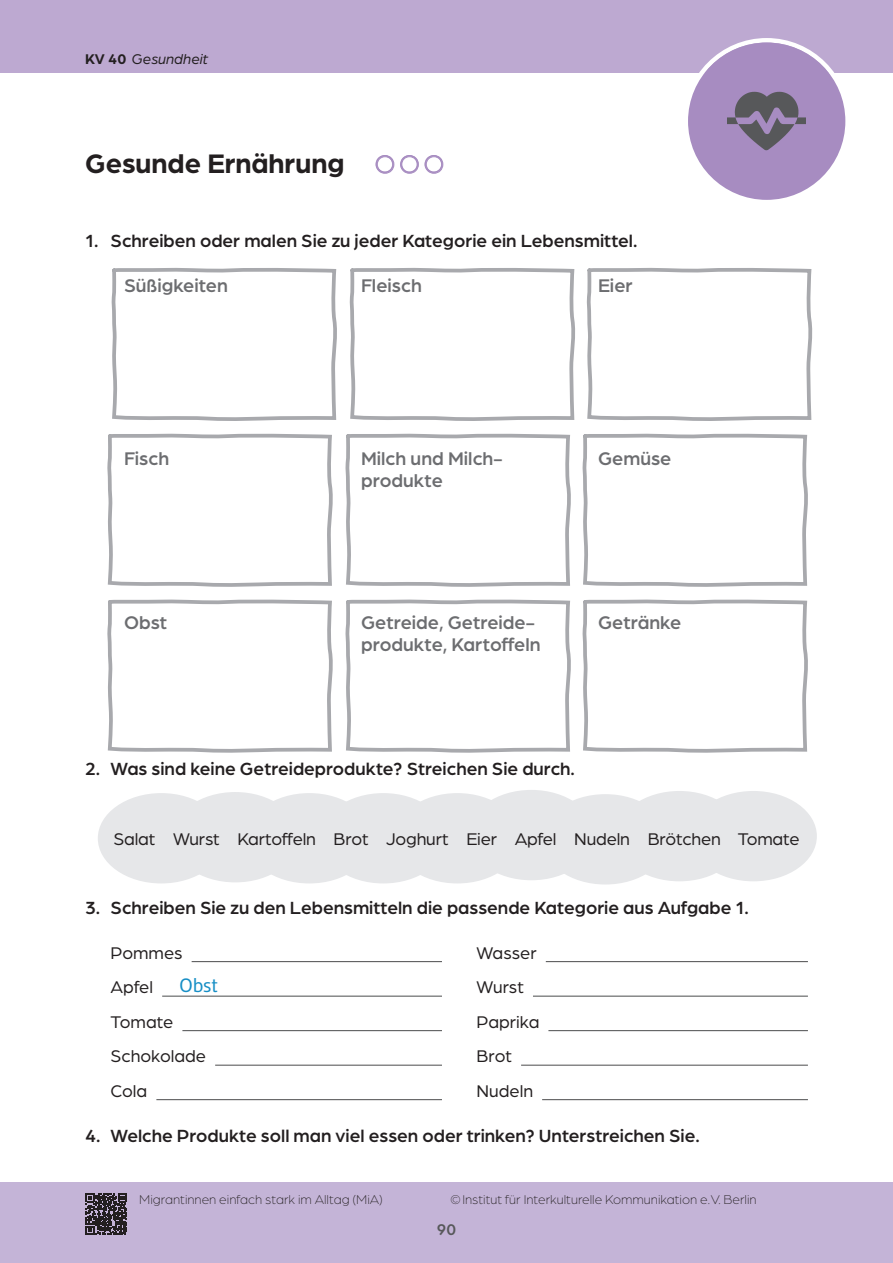
<style>
.page{position:relative;width:893px;height:1263px;background:#fff}
.page>*{position:absolute;margin:0;border:0;box-sizing:border-box;transform-origin:0 0}
.Stundentitel{font:700 28.5px "Arboria";color:#231f20}
.Item_Frage_12_14_5{font:500 19.5px "Arboria";color:#6c6d70}
.Semikolon_Regular_13{font:19.5px "Semikolon Plus";color:#168ec5}
.AB_Arbeitsanweisung{font:500 18.75px "Arboria";color:#231f20}
.Wortschatz_zentriert{font:18px "Arboria";letter-spacing:-.01em;color:#231f20}
.Item_Frage_12_14_5-2{font:18px "Arboria";color:#231f20}
.t1{font:500 16.5px "Arboria";color:#57585a}
.Themenfeld_Kopfzeile{font:italic 15px "Arboria";color:#231f20}
.t2{font:300 13.5px "Arboria";color:#231f20}
.s1{font-weight:700;font-style:normal}
.s2{color:#a78cc1}
</style>
<div class="page">
<div style="left:0;top:1182px;width:893px;height:81px;background:#c4b4d7"></div>
<div style="left:0;top:0;width:893px;height:72px;background:#bda9d1"></div>
<div style="left:683px;top:38px;width:167px;height:166px;border:4px solid #fff;border-radius:50%"></div>
<svg style="left:86px;top:1193px;width:41px;height:41px"></svg>
<div style="left:688px;top:43px;width:157px;height:157px;background:#a78cc1;border-radius:50%"></div>
<img style="left:728px;top:91px;width:78px;height:60px">
<svg style="left:111px;top:268px;width:226px;height:153px"></svg>
<svg style="left:107px;top:433px;width:226px;height:154px"></svg>
<svg style="left:107px;top:599px;width:226px;height:154px"></svg>
<svg style="left:349px;top:268px;width:226px;height:153px"></svg>
<svg style="left:345px;top:433px;width:226px;height:154px"></svg>
<svg style="left:345px;top:599px;width:226px;height:154px"></svg>
<svg style="left:586px;top:268px;width:227px;height:153px"></svg>
<svg style="left:582px;top:433px;width:226px;height:154px"></svg>
<svg style="left:582px;top:599px;width:226px;height:154px"></svg>
<div style="left:98px;top:793px;width:127px;height:90px;background:#e6e7e9;border-radius:50%"></div>
<div style="left:172px;top:792px;width:127px;height:90px;background:#e6e7e9;border-radius:50%"></div>
<div style="left:246px;top:793px;width:127px;height:90px;background:#e6e7e9;border-radius:50%"></div>
<div style="left:320px;top:793px;width:127px;height:90px;background:#e6e7e9;border-radius:50%"></div>
<div style="left:394px;top:793px;width:127px;height:90px;background:#e6e7e9;border-radius:50%"></div>
<div style="left:468px;top:790px;width:127px;height:90px;background:#e6e7e9;border-radius:50%"></div>
<div style="left:542px;top:794px;width:127px;height:90px;background:#e6e7e9;border-radius:50%"></div>
<div style="left:616px;top:791px;width:127px;height:90px;background:#e6e7e9;border-radius:50%"></div>
<div style="left:690px;top:791px;width:127px;height:90px;background:#e6e7e9;border-radius:50%"></div>
<hr style="left:192px;top:961px;width:250px;height:1px;background:#4b4c4d">
<hr style="left:162px;top:996px;width:280px;height:1px;background:#4b4c4d">
<hr style="left:182px;top:1030px;width:260px;height:1px;background:#4b4c4d">
<hr style="left:215px;top:1065px;width:227px;height:1px;background:#4b4c4d">
<hr style="left:156px;top:1099px;width:286px;height:1px;background:#4b4c4d">
<hr style="left:546px;top:961px;width:262px;height:1px;background:#4b4c4d">
<hr style="left:533px;top:996px;width:275px;height:1px;background:#4b4c4d">
<hr style="left:548px;top:1030px;width:260px;height:1px;background:#4b4c4d">
<hr style="left:521px;top:1065px;width:287px;height:1px;background:#4b4c4d">
<hr style="left:542px;top:1099px;width:266px;height:1px;background:#4b4c4d">
<p class="Themenfeld_Kopfzeile" style="left:85px;top:49px;width:125px"><span class="s1">KV 40</span> Gesundheit</p>
<p class="Stundentitel" style="left:85px;top:144px;width:363px">Gesunde Ernährung <span class="s2">○○○</span></p>
<p class="AB_Arbeitsanweisung" style="left:85px;top:228px;width:554px">1. Schreiben oder malen Sie zu jeder Kategorie ein Lebensmittel.</p>
<p class="Item_Frage_12_14_5" style="left:124px;top:273px;width:105px">Süßigkeiten</p>
<p class="Item_Frage_12_14_5" style="left:361px;top:273px;width:62px">Fleisch</p>
<p class="Item_Frage_12_14_5" style="left:598px;top:273px;width:36px">Eier</p>
<p class="Item_Frage_12_14_5" style="left:124px;top:445px;width:47px">Fisch</p>
<p class="Item_Frage_12_14_5" style="left:361px;top:445px;width:143px">Milch und Milch-</p>
<p class="Item_Frage_12_14_5" style="left:598px;top:445px;width:75px">Gemüse</p>
<p class="Item_Frage_12_14_5" style="left:361px;top:467px;width:83px">produkte</p>
<p class="Item_Frage_12_14_5" style="left:124px;top:609px;width:45px">Obst</p>
<p class="Item_Frage_12_14_5" style="left:361px;top:609px;width:175px">Getreide, Getreide-</p>
<p class="Item_Frage_12_14_5" style="left:598px;top:609px;width:85px">Getränke</p>
<p class="Item_Frage_12_14_5" style="left:361px;top:631px;width:181px">produkte, Kartoffeln</p>
<p class="AB_Arbeitsanweisung" style="left:85px;top:756px;width:491px">2. Was sind keine Getreideprodukte? Streichen Sie durch.</p>
<p class="Wortschatz_zentriert" style="left:114px;top:827px;width:688px">Salat Wurst Kartoffeln Brot Joghurt Eier Apfel Nudeln Brötchen Tomate</p>
<p class="AB_Arbeitsanweisung" style="left:85px;top:895px;width:665px">3. Schreiben Sie zu den Lebensmitteln die passende Kategorie aus Aufgabe 1.</p>
<p class="Item_Frage_12_14_5-2" style="left:111px;top:941px;width:74px">Pommes</p>
<p class="Item_Frage_12_14_5-2" style="left:111px;top:975px;width:44px">Apfel</p>
<p class="Item_Frage_12_14_5-2" style="left:111px;top:1010px;width:64px">Tomate</p>
<p class="Item_Frage_12_14_5-2" style="left:111px;top:1044px;width:97px">Schokolade</p>
<p class="Item_Frage_12_14_5-2" style="left:111px;top:1079px;width:38px">Cola</p>
<p class="Item_Frage_12_14_5-2" style="left:476px;top:941px;width:62px">Wasser</p>
<p class="Item_Frage_12_14_5-2" style="left:476px;top:975px;width:49px">Wurst</p>
<p class="Item_Frage_12_14_5-2" style="left:476px;top:1010px;width:64px">Paprika</p>
<p class="Item_Frage_12_14_5-2" style="left:476px;top:1044px;width:37px">Brot</p>
<p class="Item_Frage_12_14_5-2" style="left:476px;top:1079px;width:58px">Nudeln</p>
<p class="AB_Arbeitsanweisung" style="left:85px;top:1123px;width:616px">4. Welche Produkte soll man viel essen oder trinken? Unterstreichen Sie.</p>
<p class="Semikolon_Regular_13" style="left:180px;top:975px;width:40px">Obst</p>
<p class="t2" style="left:139px;top:1191px;width:245px">Migrantinnen einfach stark im Alltag (MiA)</p>
<p class="t2" style="left:450px;top:1191px;width:308px">©Institut für Interkulturelle Kommunikation e.V. Berlin</p>
<p class="t1" style="left:437px;top:1219px;width:21px">90</p>
</div>
